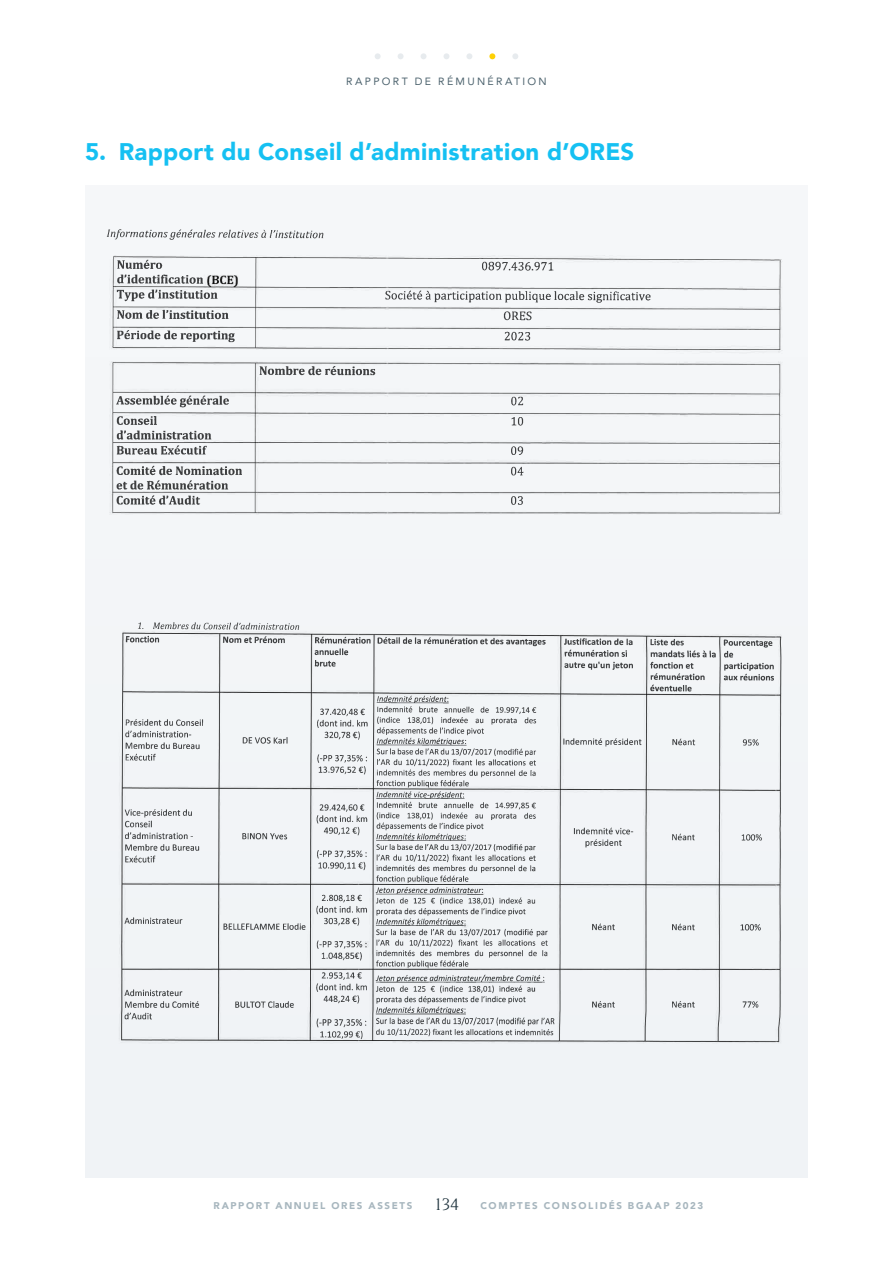
<style>
.page{position:relative;width:893px;height:1263px;background:#fff}
.page>*{position:absolute;margin:0;border:0;box-sizing:border-box;transform-origin:0 0}
.TITRE_2{font:900 24px "Avenir";letter-spacing:.015em;color:#15c0f2}
.t1{font:10.5px "Avenir";letter-spacing:.225em;color:#4d636e}
.t2{font:900 9.75px "Avenir";letter-spacing:.17em;color:#a7b6be}
.s1{font-family:"Novarese Std";font-weight:400;font-size:18px;color:#21353f}
</style>
<div class="page">
<div style="left:85px;top:185px;width:723px;height:993px;background:#f0f3f6"></div>
<img style="left:110px;top:259px;width:672px;height:256px">
<img style="left:107px;top:229px;width:543px;height:275px">
<img style="left:119px;top:632px;width:663px;height:411px">
<img style="left:124px;top:622px;width:649px;height:418px">
<svg style="left:375px;top:53px;width:6px;height:6px"></svg>
<svg style="left:489px;top:53px;width:6px;height:6px"></svg>
<svg style="left:398px;top:53px;width:6px;height:6px"></svg>
<svg style="left:421px;top:53px;width:5px;height:6px"></svg>
<svg style="left:443px;top:53px;width:6px;height:6px"></svg>
<svg style="left:466px;top:53px;width:6px;height:6px"></svg>
<svg style="left:512px;top:53px;width:6px;height:6px"></svg>
<p class="t1" style="left:346px;top:73px;width:202px">RAPPORT DE RÉMUNÉRATION</p>
<p class="TITRE_2" style="left:85px;top:131px;width:551px">5. Rapport du Conseil d’administration d’ORES</p>
<p class="t2" style="left:213px;top:1197px;width:491px">RAPPORT ANNUEL ORES ASSETS <span class="s1">134</span> COMPTES CONSOLIDÉS BGAAP 2023</p>
</div>
